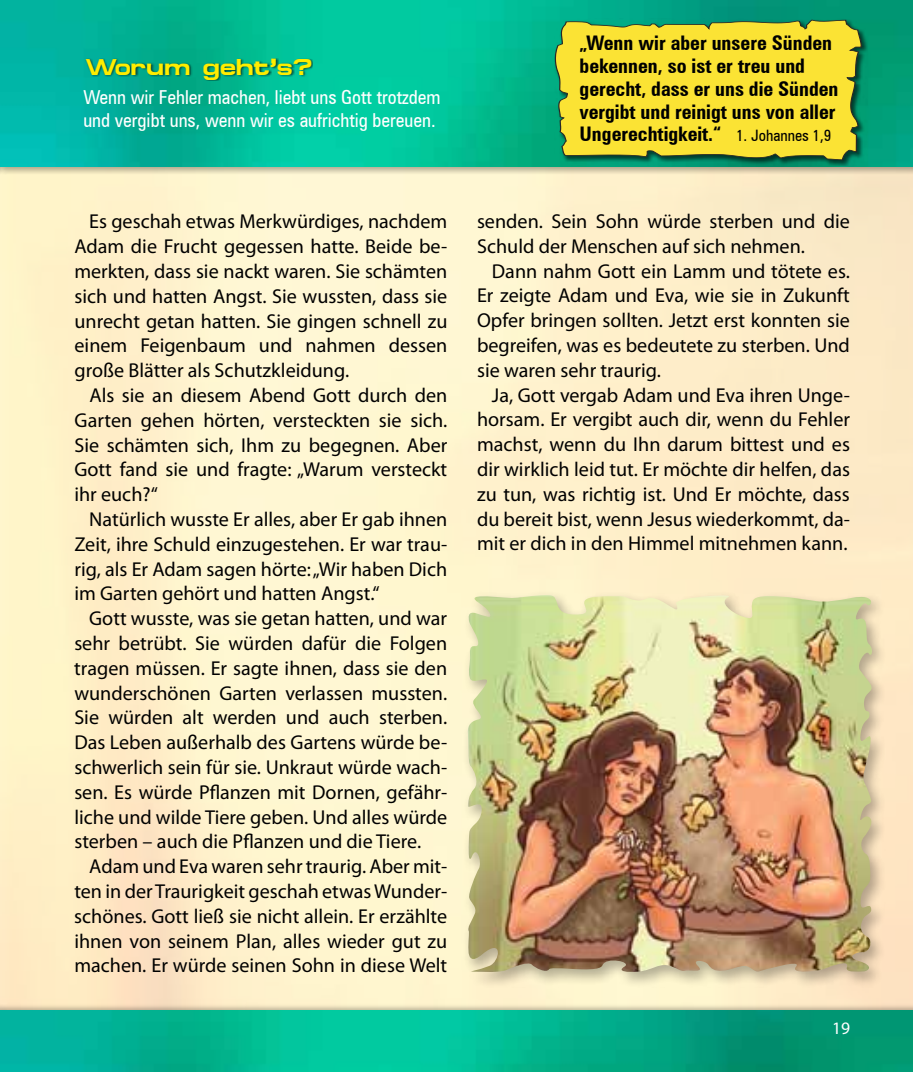
<style>
.page{position:relative;width:913px;height:1072px;background:#fff}
.page>*{position:absolute;margin:0;border:0;box-sizing:border-box;transform-origin:0 0}
.t1{font:700 22.75px "Micado";color:#ffed00}
.t2{font:20.12px/24.8px "Myriad Pro";color:#000;text-align:justify}
.t3{font:700 condensed 20.12px/22.8px "Zurich BT";color:#000}
.t4{font:condensed 19.25px/23.1px "Zurich BT";color:#fff}
.t5{font:17.5px "Myriad Pro";color:#fff}
.s1{font-weight:400;font-size:15.75px}
</style>
<div class="page">
<div style="left:0;top:0;width:913px;height:174px;background:#000;opacity:.3"></div>
<img style="left:0;top:0;width:913px;height:167px">
<div style="left:0;top:1002px;width:913px;height:69px;background:#000;opacity:.3"></div>
<img style="left:0;top:1010px;width:913px;height:61px">
<div style="left:85px;top:58px;width:228px;height:23px;background:#000;opacity:.6"></div>
<div style="left:554px;top:19px;width:314px;height:147px;background:#000;opacity:.6"></div>
<svg style="left:554px;top:19px;width:308px;height:142px;background:#ddd538"></svg>
<div style="left:461px;top:589px;width:425px;height:398px;background:#000;opacity:.3"></div>
<img style="left:465px;top:592px;width:409px;height:382px">
<p class="t1" style="left:85px;top:54px;width:229px">Worum geht’s?</p>
<p class="t4" style="left:83px;top:85px;width:359px">Wenn wir Fehler machen, liebt uns Gott trotzdem und vergibt uns, wenn wir es aufrichtig bereuen.</p>
<p class="t2" style="left:74px;top:209px;width:374px;text-indent:15px">Es geschah etwas Merkwürdiges, nachdem Adam die Frucht gegessen hatte. Beide be&shy;merkten, dass sie nackt waren. Sie schämten sich und hatten Angst. Sie wussten, dass sie unrecht getan hatten. Sie gingen schnell zu einem Feigenbaum und nahmen dessen große Blätter als Schutzkleidung.</p>
<p class="t2" style="left:74px;top:382px;width:374px;text-indent:15px">Als sie an diesem Abend Gott durch den Garten gehen hörten, versteckten sie sich.<br>Sie schämten sich, Ihm zu begegnen. Aber Gott fand sie und fragte: „Warum versteckt ihr euch?“</p>
<p class="t2" style="left:74px;top:506px;width:374px;text-indent:15px">Natürlich wusste Er alles, aber Er gab ihnen Zeit, ihre Schuld einzugestehen. Er war trau&shy;rig, als Er Adam sagen hörte:„Wir haben Dich im Garten gehört und hatten Angst.“</p>
<p class="t2" style="left:74px;top:605px;width:374px;text-indent:15px">Gott wusste, was sie getan hatten, und war sehr betrübt. Sie würden dafür die Folgen tragen müssen. Er sagte ihnen, dass sie den wunderschönen Garten verlassen mussten.<br>Sie würden alt werden und auch sterben.<br>Das Leben außerhalb des Gartens würde be&shy;schwerlich sein für sie. Unkraut würde wach&shy;sen. Es würde Pflanzen mit Dornen, gefähr&shy;liche und wilde Tiere geben. Und alles würde sterben – auch die Pflanzen und die Tiere.</p>
<p class="t2" style="left:74px;top:853px;width:374px;text-indent:15px">Adam und Eva waren sehr traurig. Aber mit&shy;ten in der Traurigkeit geschah etwasWunder&shy;schönes. Gott ließ sie nicht allein. Er erzählte ihnen von seinem Plan, alles wieder gut zu machen. Er würde seinen Sohn in diese Welt</p>
<p class="t3" style="left:579px;top:32px;width:260px">„Wenn wir aber unsere Sünden bekennen, so ist er treu und gerecht, dass er uns die Sünden vergibt und reinigt uns von aller<br>Ungerechtigkeit.“ <span class="s1">1. Johannes 1,9</span></p>
<p class="t2" style="left:477px;top:208px;width:374px">senden. Sein Sohn würde sterben und die<br>Schuld der Menschen auf sich nehmen.</p>
<p class="t2" style="left:477px;top:258px;width:374px;text-indent:15px">Dann nahm Gott ein Lamm und tötete es.<br>Er zeigte Adam und Eva, wie sie in Zukunft Opfer bringen sollten. Jetzt erst konnten sie begreifen, was es bedeutete zu sterben. Und sie waren sehr traurig.</p>
<p class="t2" style="left:477px;top:382px;width:374px;text-indent:15px">Ja, Gott vergab Adam und Eva ihren Unge&shy;horsam. Er vergibt auch dir, wenn du Fehler machst, wenn du Ihn darum bittest und es dir wirklich leid tut. Er möchte dir helfen, das zu tun, was richtig ist. Und Er möchte, dass du bereit bist, wenn Jesus wiederkommt, da&shy;mit er dich in den Himmel mitnehmen kann.</p>
<p class="t5" style="left:832px;top:1017px;width:19px">19</p>
</div>
